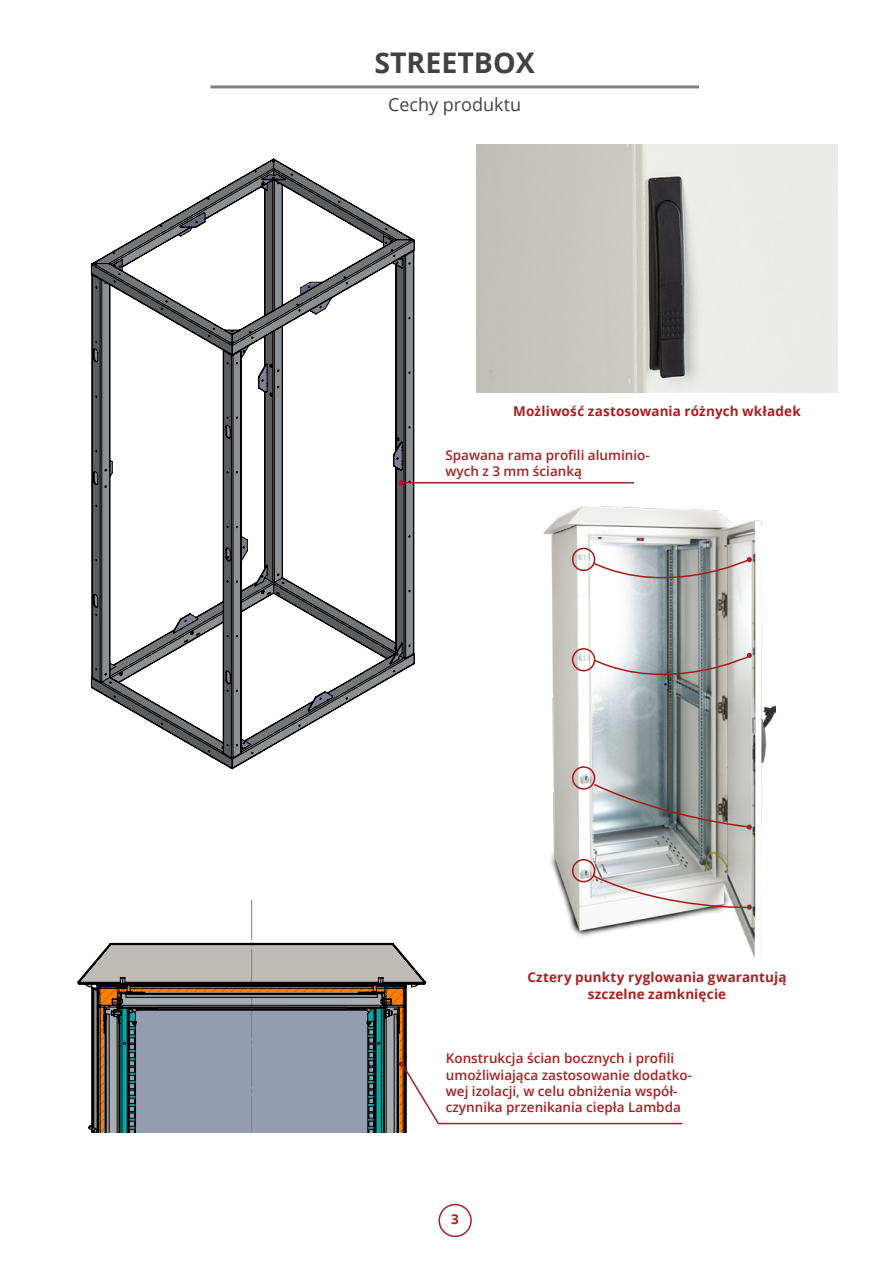
<style>
.page{position:relative;width:893px;height:1263px;background:#fff}
.page>*{position:absolute;margin:0;border:0;box-sizing:border-box;transform-origin:0 0}
.t1{font:700 28.5px "Open Sans";color:#424242}
.t2{font:18px "Open Sans";color:#424242}
.t3{font:600 13.5px/16.2px "Open Sans";color:#a72021}
.t4{font:700 13.5px/16.8px "Open Sans";letter-spacing:.01em;color:#a72121;text-align:center}
.t5{font:600 13.5px/16.2px "Open Sans";color:#a81f21}
.t6{font:700 13.5px "Open Sans";letter-spacing:.015em;color:#a81f21}
</style>
<div class="page">
<div style="left:438px;top:1204px;width:34px;height:33px;border:2px solid #a81f21;border-radius:50%"></div>
<svg style="left:251px;top:899px;width:1px;height:44px"></svg>
<svg style="left:77px;top:943px;width:349px;height:189px"></svg>
<svg style="left:98px;top:985px;width:307px;height:147px;background:#7d8289"></svg>
<svg style="left:91px;top:158px;width:324px;height:611px"></svg>
<hr style="left:401px;top:482px;width:233px;height:1px;background:#a81f21">
<svg style="left:398px;top:480px;width:6px;height:5px"></svg>
<hr style="left:210px;top:85px;width:489px;height:3px;background:#818081">
<img style="left:544px;top:506px;width:232px;height:451px">
<img style="left:476px;top:144px;width:362px;height:248px">
<svg style="left:399px;top:1061px;width:284px;height:64px"></svg>
<div style="left:572px;top:548px;width:23px;height:23px;border:2px solid #a81916;border-radius:50%"></div>
<div style="left:572px;top:648px;width:23px;height:23px;border:2px solid #a81916;border-radius:50%"></div>
<div style="left:572px;top:766px;width:23px;height:24px;border:2px solid #a81916;border-radius:50%"></div>
<div style="left:572px;top:859px;width:23px;height:23px;border:2px solid #a81916;border-radius:50%"></div>
<svg style="left:591px;top:874px;width:161px;height:36px"></svg>
<svg style="left:592px;top:782px;width:160px;height:48px;background:#939797"></svg>
<svg style="left:592px;top:652px;width:160px;height:42px;background:#b1b1b0"></svg>
<svg style="left:592px;top:557px;width:160px;height:40px"></svg>
<h1 class="t1" style="left:374px;top:42px;width:162px">STREETBOX</h1>
<h2 class="t2" style="left:388px;top:92px;width:135px">Cechy produktu</h2>
<p class="t6" style="left:513px;top:401px;width:289px">Możliwość zastosowania różnych wkładek</p>
<p class="t5" style="left:445px;top:446px;width:206px">Spawana rama profili aluminio&shy;wych z 3 mm ścianką</p>
<p class="t4" style="left:527px;top:968px;width:261px">Cztery punkty ryglowania gwarantują szczelne zamknięcie</p>
<p class="t3" style="left:446px;top:1050px;width:248px">Konstrukcja ścian bocznych i profili umożliwiająca zastosowanie dodatko&shy;wej izolacji, w celu obniżenia współ&shy;czynnika przenikania ciepła Lambda</p>
<p class="t6" style="left:451px;top:1210px;width:9px">3</p>
</div>
